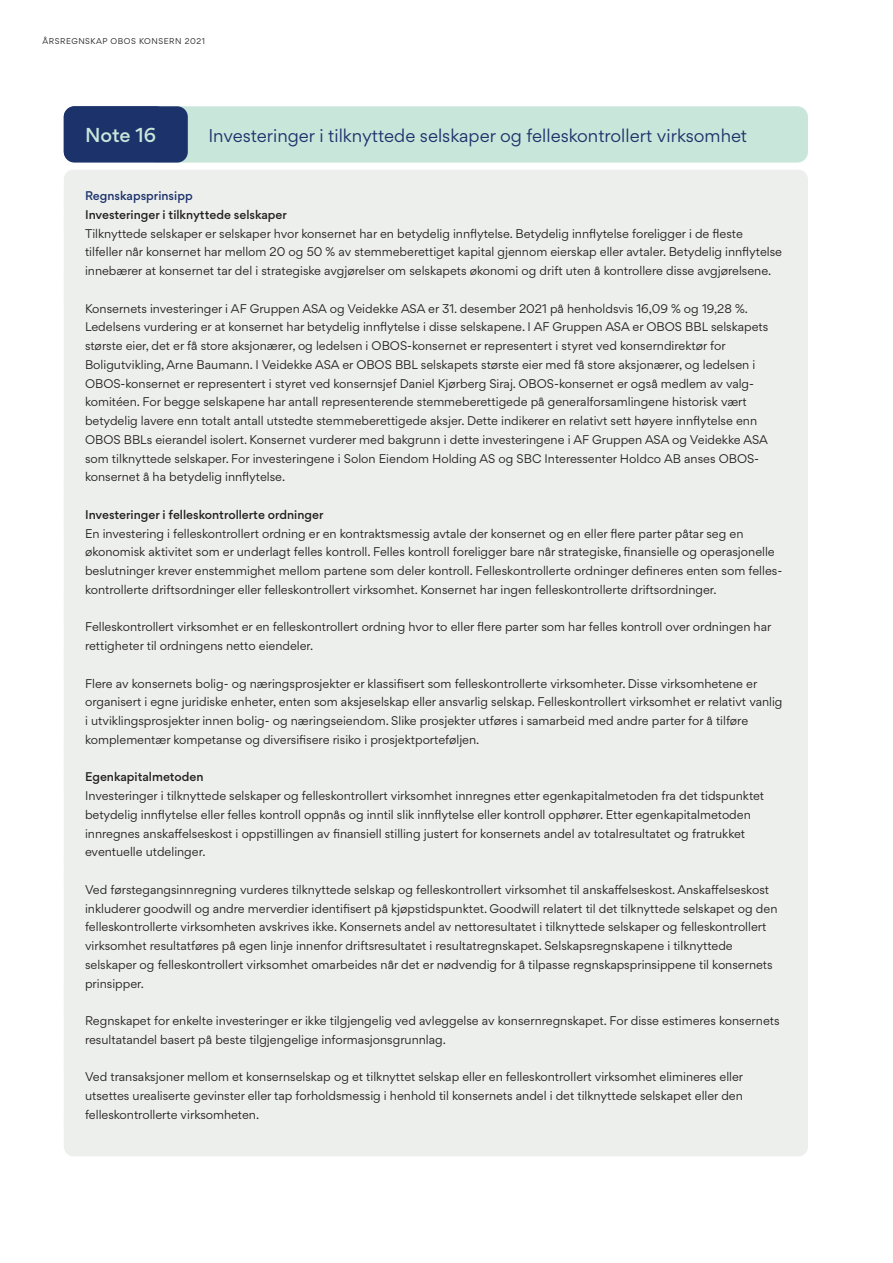
<style>
.page{position:relative;width:893px;height:1263px;background:#fff}
.page>*{position:absolute;margin:0;border:0;box-sizing:border-box;transform-origin:0 0}
.NOteittel_ny{font:500 18px "Gordita";letter-spacing:-.005em;color:#c8e6da}
.NOteittel_ny-2{font:16.5px "Gordita";color:#1c326b}
.Note_prinsipptekst{font:11.25px/18.8px "Gordita";color:#231f20}
.Note_prinsipptekst_s{font:500 11.25px "Gordita";color:#231f20}
.Prinsipptittel{font:500 11.25px "Gordita";color:#1c326b}
.t1{font:7.5px "Gordita";letter-spacing:.07em;color:#231f20}
</style>
<div class="page">
<div style="left:64px;top:170px;width:744px;height:49px;background:#edefed;border-radius:10px"></div>
<div style="left:64px;top:188px;width:744px;height:52px;background:#edefed;border-radius:10px"></div>
<div style="left:64px;top:207px;width:744px;height:87px;background:#edefed;border-radius:10px"></div>
<div style="left:64px;top:263px;width:744px;height:50px;background:#edefed;border-radius:10px"></div>
<div style="left:64px;top:282px;width:744px;height:218px;background:#edefed;border-radius:10px"></div>
<div style="left:64px;top:488px;width:744px;height:52px;background:#edefed;border-radius:10px"></div>
<div style="left:64px;top:507px;width:744px;height:106px;background:#edefed;border-radius:10px"></div>
<div style="left:64px;top:582px;width:744px;height:49px;background:#edefed;border-radius:10px"></div>
<div style="left:64px;top:601px;width:744px;height:68px;background:#edefed;border-radius:10px"></div>
<div style="left:64px;top:638px;width:744px;height:50px;background:#edefed;border-radius:10px"></div>
<div style="left:64px;top:657px;width:744px;height:106px;background:#edefed;border-radius:10px"></div>
<div style="left:64px;top:732px;width:744px;height:49px;background:#edefed;border-radius:10px"></div>
<div style="left:64px;top:751px;width:744px;height:52px;background:#edefed;border-radius:10px"></div>
<div style="left:64px;top:770px;width:744px;height:105px;background:#edefed;border-radius:10px"></div>
<div style="left:64px;top:863px;width:744px;height:143px;background:#edefed;border-radius:10px"></div>
<div style="left:64px;top:976px;width:744px;height:49px;background:#edefed;border-radius:10px"></div>
<div style="left:64px;top:995px;width:744px;height:68px;background:#edefed;border-radius:10px"></div>
<div style="left:64px;top:1032px;width:744px;height:49px;background:#edefed;border-radius:10px"></div>
<div style="left:64px;top:1051px;width:744px;height:87px;background:#edefed;border-radius:10px"></div>
<div style="left:64px;top:1107px;width:744px;height:49px;background:#edefed;border-radius:10px"></div>
<div style="left:146px;top:106px;width:662px;height:57px;background:#c8e6da;border-radius:11px"></div>
<div style="left:64px;top:106px;width:124px;height:57px;background:#1c326b;border-radius:11px"></div>
<p class="t1" style="left:43px;top:36px;width:164px">ÅRSREGNSKAP OBOS KONSERN 2021</p>
<h3 class="NOteittel_ny" style="left:85px;top:122px;width:72px">Note 16</h3>
<h3 class="NOteittel_ny-2" style="left:208px;top:124px;width:540px">Investeringer i tilknyttede selskaper og felleskontrollert virksomhet</h3>
<p class="Prinsipptittel" style="left:85px;top:187px;width:109px">Regnskapsprinsipp</p>
<p class="Note_prinsipptekst_s" style="left:85px;top:206px;width:203px">Investeringer i tilknyttede selskaper</p>
<p class="Note_prinsipptekst" style="left:85px;top:224px;width:699px">Tilknyttede selskaper er selskaper hvor konsernet har en betydelig innflytelse. Betydelig innflytelse foreligger i de fleste tilfeller når konsernet har mellom 20 og 50 % av stemmeberettiget kapital gjennom eierskap eller avtaler. Betydelig innflytelse innebærer at konsernet tar del i strategiske avgjørelser om selskapets økonomi og drift uten å kontrollere disse avgjørelsene.</p>
<p class="Note_prinsipptekst" style="left:85px;top:299px;width:685px">Konsernets investeringer i AF Gruppen ASA og Veidekke ASA er 31. desember 2021 på henholdsvis 16,09 % og 19,28 %.<br>Ledelsens vurdering er at konsernet har betydelig innflytelse i disse selskapene. I AF Gruppen ASA er OBOS BBL selskapets største eier, det er få store aksjonærer, og ledelsen i OBOS-konsernet er representert i styret ved konserndirektør for Boligutvikling, Arne Baumann. I Veidekke ASA er OBOS BBL selskapets største eier med få store aksjonærer, og ledelsen i OBOS-konsernet er representert i styret ved konsernsjef Daniel Kjørberg Siraj. OBOS-konsernet er også medlem av valg&shy;komitéen. For begge selskapene har antall representerende stemmeberettigede på generalforsamlingene historisk vært betydelig lavere enn totalt antall utstedte stemmeberettigede aksjer. Dette indikerer en relativt sett høyere innflytelse enn OBOS BBLs eierandel isolert. Konsernet vurderer med bakgrunn i dette investeringene i AF Gruppen ASA og Veidekke ASA som tilknyttede selskaper. For investeringene i Solon Eiendom Holding AS og SBC Interessenter Holdco AB anses OBOS&shy;konsernet å ha betydelig innflytelse.</p>
<p class="Note_prinsipptekst_s" style="left:85px;top:506px;width:240px">Investeringer i felleskontrollerte ordninger</p>
<p class="Note_prinsipptekst" style="left:85px;top:524px;width:699px">En investering i felleskontrollert ordning er en kontraktsmessig avtale der konsernet og en eller flere parter påtar seg en økonomisk aktivitet som er underlagt felles kontroll. Felles kontroll foreligger bare når strategiske, finansielle og operasjonelle beslutninger krever enstemmighet mellom partene som deler kontroll. Felleskontrollerte ordninger defineres enten som felles&shy;kontrollerte driftsordninger eller felleskontrollert virksomhet. Konsernet har ingen felleskontrollerte driftsordninger.</p>
<p class="Note_prinsipptekst" style="left:85px;top:617px;width:688px">Felleskontrollert virksomhet er en felleskontrollert ordning hvor to eller flere parter som har felles kontroll over ordningen har rettigheter til ordningens netto eiendeler.</p>
<p class="Note_prinsipptekst" style="left:85px;top:674px;width:699px">Flere av konsernets bolig- og næringsprosjekter er klassifisert som felleskontrollerte virksomheter. Disse virksomhetene er organisert i egne juridiske enheter, enten som aksjeselskap eller ansvarlig selskap. Felleskontrollert virksomhet er relativt vanlig i utviklingsprosjekter innen bolig- og næringseiendom. Slike prosjekter utføres i samarbeid med andre parter for å tilføre komplementær kompetanse og diversifisere risiko i prosjektporteføljen.</p>
<p class="Note_prinsipptekst_s" style="left:85px;top:769px;width:120px">Egenkapitalmetoden</p>
<p class="Note_prinsipptekst" style="left:85px;top:786px;width:681px">Investeringer i tilknyttede selskaper og felleskontrollert virksomhet innregnes etter egenkapitalmetoden fra det tidspunktet betydelig innflytelse eller felles kontroll oppnås og inntil slik innflytelse eller kontroll opphører. Etter egenkapitalmetoden innregnes anskaffelseskost i oppstillingen av finansiell stilling justert for konsernets andel av totalresultatet og fratrukket eventuelle utdelinger.</p>
<p class="Note_prinsipptekst" style="left:85px;top:880px;width:694px">Ved førstegangsinnregning vurderes tilknyttede selskap og felleskontrollert virksomhet til anskaffelseskost. Anskaffelseskost inkluderer goodwill og andre merverdier identifisert på kjøpstidspunktet. Goodwill relatert til det tilknyttede selskapet og den felleskontrollerte virksomheten avskrives ikke. Konsernets andel av nettoresultatet i tilknyttede selskaper og felleskontrollert virksomhet resultatføres på egen linje innenfor driftsresultatet i resultatregnskapet. Selskapsregnskapene i tilknyttede selskaper og felleskontrollert virksomhet omarbeides når det er nødvendig for å tilpasse regnskapsprinsippene til konsernets prinsipper.</p>
<p class="Note_prinsipptekst" style="left:85px;top:1011px;width:696px">Regnskapet for enkelte investeringer er ikke tilgjengelig ved avleggelse av konsernregnskapet. For disse estimeres konsernets resultatandel basert på beste tilgjengelige informasjonsgrunnlag.</p>
<p class="Note_prinsipptekst" style="left:85px;top:1067px;width:660px;text-align:justify">Ved transaksjoner mellom et konsernselskap og et tilknyttet selskap eller en felleskontrollert virksomhet elimineres eller utsettes urealiserte gevinster eller tap forholdsmessig i henhold til konsernets andel i det tilknyttede selskapet eller den felleskontrollerte virksomheten.</p>
</div>
